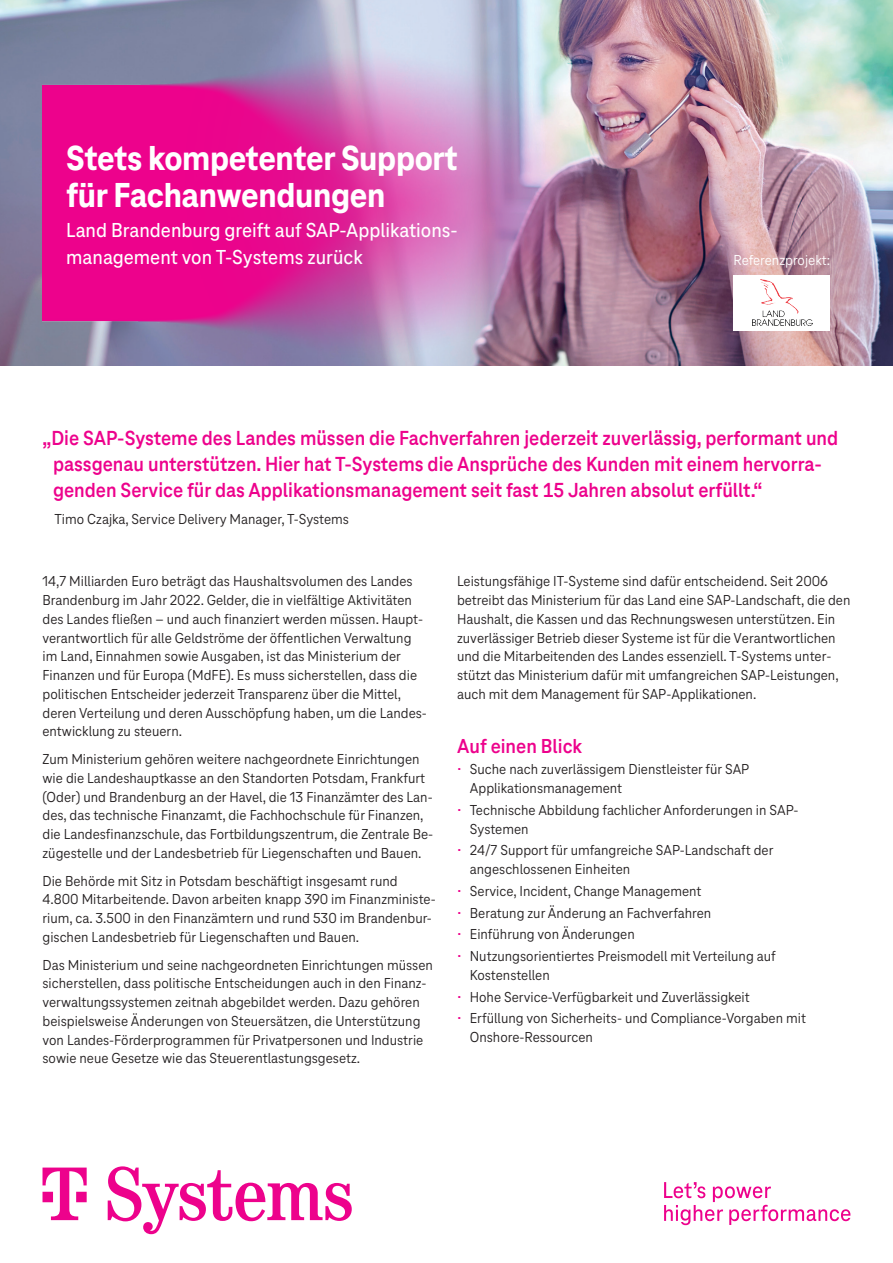
<style>
.page{position:relative;width:893px;height:1263px;background:#fff}
.page>*{position:absolute;margin:0;border:0;box-sizing:border-box;transform-origin:0 0}
.t1{font:800 36px/37.5px "Tele Neo";letter-spacing:-.01em;color:#fff}
.t2{font:700 21px/26.2px "Tele Neo Office";color:#ed028c}
.t3{font:500 21px/26.2px "Tele Neo";color:#fff}
.t4{font:700 21px "Tele Neo";color:#ed028c}
.t5{font:15px/18.8px "Tele Neo";color:#231f20}
.t6{font:15px "Tele Neo";color:#fff}
.s1{color:#ed028c}
</style>
<div class="page">
<img style="left:0;top:0;width:893px;height:365px">
<img style="left:43px;top:26px;width:788px;height:337px">
<svg style="left:43px;top:1166px;width:309px;height:68px"></svg>
<svg style="left:664px;top:1182px;width:186px;height:43px"></svg>
<div style="left:733px;top:275px;width:97px;height:55px;background:#fff"></div>
<img style="left:752px;top:280px;width:60px;height:46px">
<h1 class="t1" style="left:66px;top:140px;width:393px">Stets kompetenter Support für Fachanwendungen</h1>
<h2 class="t3" style="left:66px;top:218px;width:393px">Land Brandenburg greift auf SAP-Applikations&shy;management von T-Systems zurück</h2>
<p class="t6" style="left:733px;top:251px;width:98px">Referenzprojekt:</p>
<p class="t2" style="left:53px;top:425px;width:787px;text-indent:-10px">„Die SAP-Systeme des Landes müssen die Fachverfahren jederzeit zuverlässig, performant und passgenau unterstützen. Hier hat T-Systems die Ansprüche des Kunden mit einem hervorra&shy;genden Service für das Applikationsmanagement seit fast 15 Jahren absolut erfüllt.“</p>
<p class="t5" style="left:55px;top:510px;width:296px">Timo Czajka, Service Delivery Manager, T-Systems</p>
<p class="t5" style="left:43px;top:572px;width:386px">14,7 Milliarden Euro beträgt das Haushaltsvolumen des Landes Brandenburg im Jahr 2022. Gelder, die in vielfältige Aktivitäten des Landes fließen – und auch finanziert werden müssen. Haupt&shy;verantwortlich für alle Geldströme der öffentlichen Verwaltung im Land, Einnahmen sowie Ausgaben, ist das Ministerium der Finanzen und für Europa (MdFE). Es muss sicherstellen, dass die politischen Entscheider jederzeit Transparenz über die Mittel, deren Verteilung und deren Ausschöpfung haben, um die Landes&shy;entwicklung zu steuern.</p>
<p class="t5" style="left:43px;top:750px;width:392px">Zum Ministerium gehören weitere nachgeordnete Einrichtungen wie die Landeshauptkasse an den Standorten Potsdam, Frankfurt (Oder) und Brandenburg an der Havel, die 13 Finanzämter des Lan&shy;des, das technische Finanzamt, die Fachhochschule für Finanzen, die Landesfinanzschule, das Fortbildungszentrum, die Zentrale Be&shy;zügestelle und der Landesbetrieb für Liegenschaften und Bauen.</p>
<p class="t5" style="left:43px;top:871px;width:395px">Die Behörde mit Sitz in Potsdam beschäftigt insgesamt rund 4.800 Mitarbeitende. Davon arbeiten knapp 390 im Finanzministe&shy;rium, ca. 3.500 in den Finanzämtern und rund 530 im Brandenbur&shy;gischen Landesbetrieb für Liegenschaften und Bauen.</p>
<p class="t5" style="left:43px;top:955px;width:392px">Das Ministerium und seine nachgeordneten Einrichtungen müssen sicherstellen, dass politische Entscheidungen auch in den Finanz&shy;verwaltungssystemen zeitnah abgebildet werden. Dazu gehören beispielsweise Änderungen von Steuersätzen, die Unterstützung von Landes-Förderprogrammen für Privatpersonen und Industrie sowie neue Gesetze wie das Steuerentlastungsgesetz.</p>
<p class="t5" style="left:457px;top:572px;width:395px">Leistungsfähige IT-Systeme sind dafür entscheidend. Seit 2006 betreibt das Ministerium für das Land eine SAP-Landschaft, die den Haushalt, die Kassen und das Rechnungswesen unterstützen. Ein zuverlässiger Betrieb dieser Systeme ist für die Verantwortlichen und die Mitarbeitenden des Landes essenziell. T-Systems unter&shy;stützt das Ministerium dafür mit umfangreichen SAP-Leistungen, auch mit dem Management für SAP-Applikationen.</p>
<h2 class="t4" style="left:457px;top:734px;width:127px">Auf einen Blick</h2>
<p class="t5" style="left:470px;top:760px;width:281px;text-indent:-13px"><span class="s1">•</span> Suche nach zuverlässigem Dienstleister für SAP<br>Applikationsmanagement</p>
<p class="t5" style="left:470px;top:801px;width:330px;text-indent:-13px"><span class="s1">•</span> Technische Abbildung fachlicher Anforderungen in SAP-<br>Systemen</p>
<p class="t5" style="left:470px;top:841px;width:305px;text-indent:-13px"><span class="s1">•</span> 24/7 Support für umfangreiche SAP-Landschaft der angeschlossenen Einheiten</p>
<p class="t5" style="left:457px;top:882px;width:246px"><span class="s1">•</span> Service, Incident, Change Management</p>
<p class="t5" style="left:457px;top:903px;width:256px"><span class="s1">•</span> Beratung zur Änderung an Fachverfahren</p>
<p class="t5" style="left:457px;top:925px;width:179px"><span class="s1">•</span> Einführung von Änderungen</p>
<p class="t5" style="left:470px;top:947px;width:308px;text-indent:-13px"><span class="s1">•</span> Nutzungsorientiertes Preismodell mit Verteilung auf<br>Kostenstellen</p>
<p class="t5" style="left:457px;top:987px;width:294px"><span class="s1">•</span> Hohe Service-Verfügbarkeit und Zuverlässigkeit</p>
<p class="t5" style="left:470px;top:1009px;width:338px;text-indent:-13px"><span class="s1">•</span> Erfüllung von Sicherheits- und Compliance-Vorgaben mit<br>Onshore-Ressourcen</p>
</div>
